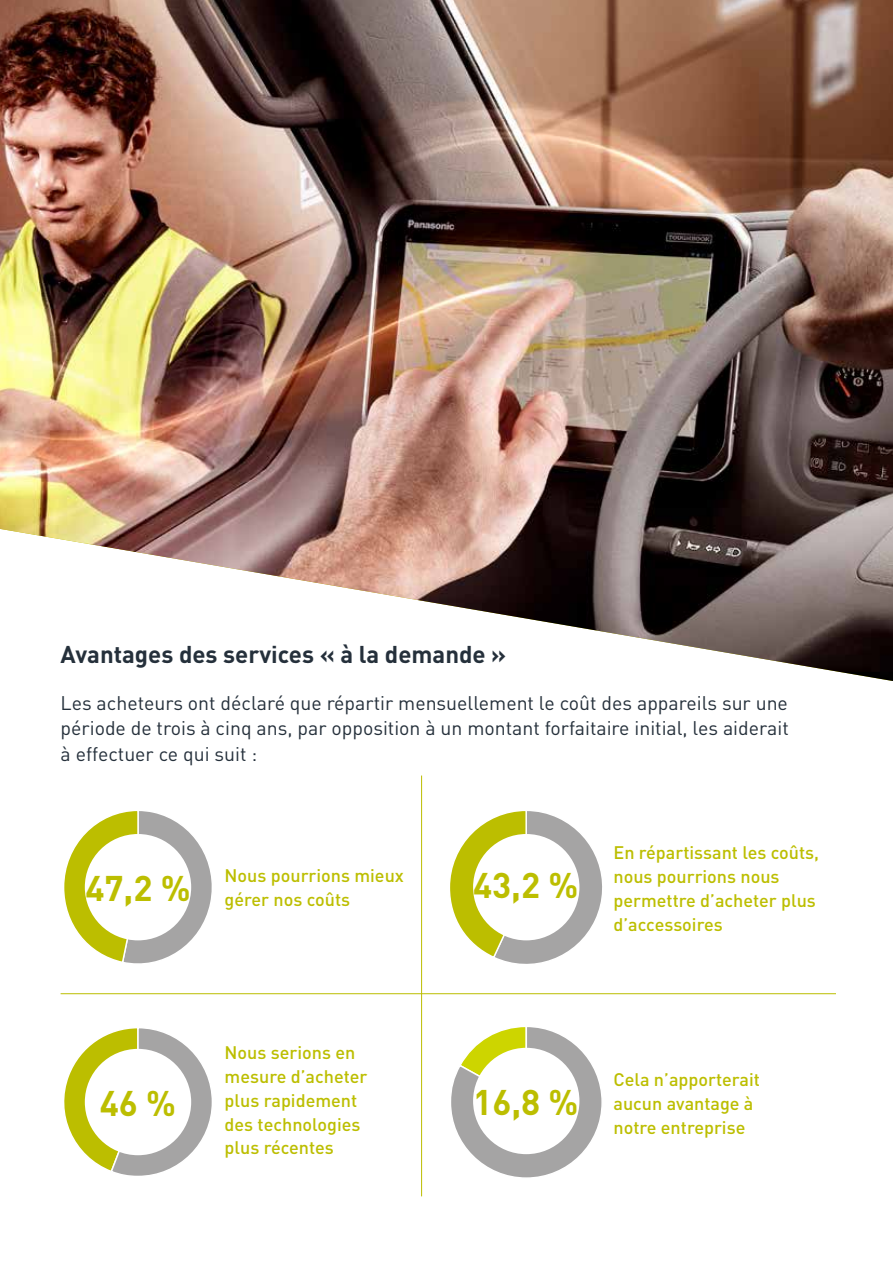
<style>
.page{position:relative;width:893px;height:1263px;background:#fff}
.page>*{position:absolute;margin:0;border:0;box-sizing:border-box;transform-origin:0 0}
.t1{font:700 35.25px "DIN Pro";color:#bcbe00}
.t2{font:700 24px "DIN Pro";color:#25303b}
.t3{font:19.5px/25.5px "DIN Pro";color:#25303b;text-align:justify}
.t4{font:500 18px/24px "DIN Pro";color:#bcbe00}
</style>
<div class="page">
<svg style="left:64px;top:1028px;width:148px;height:148px"></svg>
<hr style="left:0;top:0;width:1px;height:1263px;background:#25303b">
<img style="left:0;top:0;width:893px;height:681px">
<hr style="left:421px;top:775px;width:1px;height:421px;background:#bcbe00">
<hr style="left:61px;top:993px;width:775px;height:1px;background:#bcbe00">
<svg style="left:64px;top:811px;width:148px;height:153px"></svg>
<div style="left:85px;top:834px;width:106px;height:106px;background:#fff;border-radius:50%"></div>
<div style="left:85px;top:1049px;width:106px;height:106px;background:#fff;border-radius:50%"></div>
<svg style="left:450px;top:811px;width:152px;height:153px"></svg>
<svg style="left:451px;top:1027px;width:151px;height:151px"></svg>
<div style="left:473px;top:834px;width:106px;height:106px;background:#fff;border-radius:50%"></div>
<div style="left:473px;top:1048px;width:106px;height:106px;background:#fff;border-radius:50%"></div>
<h2 class="t2" style="left:61px;top:634px;width:447px">Avantages des services « à la demande »</h2>
<p class="t3" style="left:61px;top:688px;width:730px">Les acheteurs ont déclaré que répartir mensuellement le coût des appareils sur une période de trois à cinq ans, par opposition à un montant forfaitaire initial, les aiderait à effectuer ce qui suit :</p>
<h1 class="t1" style="left:85px;top:858px;width:107px">47,2 %</h1>
<p class="t4" style="left:225px;top:861px;width:181px">Nous pourrions mieux gérer nos coûts</p>
<h1 class="t1" style="left:100px;top:1073px;width:78px">46 %</h1>
<p class="t4" style="left:225px;top:1038px;width:144px">Nous serions en mesure d’acheter plus rapidement des technologies plus récentes</p>
<h1 class="t1" style="left:473px;top:856px;width:107px">43,2 %</h1>
<p class="t4" style="left:613px;top:839px;width:207px">En répartissant les coûts, nous pourrions nous permettre d’acheter plus d’accessoires</p>
<h1 class="t1" style="left:473px;top:1072px;width:107px">16,8 %</h1>
<p class="t4" style="left:613px;top:1065px;width:148px">Cela n’apporterait aucun avantage à notre entreprise</p>
</div>
